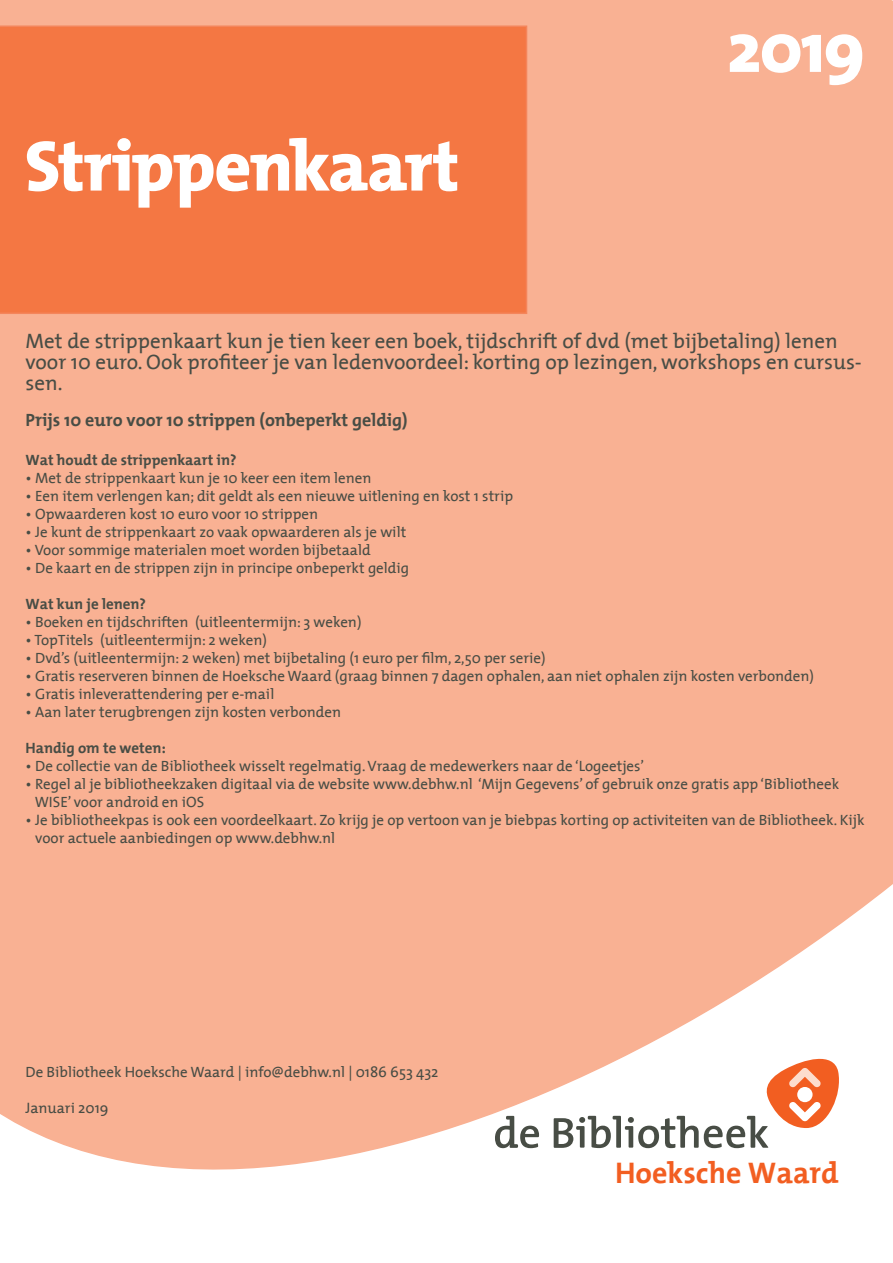
<style>
.page{position:relative;width:893px;height:1263px;background:#fff}
.page>*{position:absolute;margin:0;border:0;box-sizing:border-box;transform-origin:0 0}
.t1{font:800 72px "T Mix";letter-spacing:-.025em;color:#fff}
.t2{font:700 30px "The Mix";color:#f25e21}
.t3{font:21px/21px "The Mix";color:#484d45}
.t4{font:700 18px "The Mix";color:#484d45}
.t5{font:15px/18px "The Mix";color:#484d45}
.t6{font:700 15px "The Mix";color:#484d45}
</style>
<div class="page">
<div style="left:0;top:0;width:893px;height:1170px;background:#f9b193"></div>
<div style="left:0;top:26px;width:527px;height:288px;background:#f47743"></div>
<svg style="left:495px;top:1116px;width:44px;height:32px"></svg>
<svg style="left:554px;top:1051px;width:289px;height:97px"></svg>
<h1 class="t1" style="left:24px;top:106px;width:437px">Strippenkaart</h1>
<h1 class="t1" style="left:727px;top:-13px;width:140px">2019</h1>
<h3 class="t3" style="left:26px;top:329px;width:838px">Met de strippenkaart kun je tien keer een boek, tijdschrift of dvd (met bijbetaling) lenen voor 10 euro. Ook profiteer je van ledenvoordeel: korting op lezingen, workshops en cursus&shy;sen.</h3>
<p class="t4" style="left:26px;top:405px;width:384px">Prijs 10 euro voor 10 strippen (onbeperkt geldig)</p>
<p class="t6" style="left:26px;top:448px;width:213px">Wat houdt de strippenkaart in?</p>
<p class="t5" style="left:26px;top:469px;width:348px">• Met de strippenkaart kun je 10 keer een item lenen</p>
<p class="t5" style="left:26px;top:487px;width:489px">• Een item verlengen kan; dit geldt als een nieuwe uitlening en kost 1 strip</p>
<p class="t5" style="left:26px;top:505px;width:294px">• Opwaarderen kost 10 euro voor 10 strippen</p>
<p class="t5" style="left:26px;top:523px;width:382px">• Je kunt de strippenkaart zo vaak opwaarderen als je wilt</p>
<p class="t5" style="left:26px;top:541px;width:347px">• Voor sommige materialen moet worden bijbetaald</p>
<p class="t5" style="left:26px;top:559px;width:385px">• De kaart en de strippen zijn in principe onbeperkt geldig</p>
<p class="t6" style="left:26px;top:592px;width:122px">Wat kun je lenen?</p>
<p class="t5" style="left:26px;top:613px;width:338px">• Boeken en tijdschriften (uitleentermijn: 3 weken)</p>
<p class="t5" style="left:26px;top:631px;width:243px">• TopTitels (uitleentermijn: 2 weken)</p>
<p class="t5" style="left:26px;top:649px;width:522px">• Dvd’s (uitleentermijn: 2 weken) met bijbetaling (1 euro per film, 2,50 per serie)</p>
<p class="t5" style="left:26px;top:667px;width:790px">• Gratis reserveren binnen de Hoeksche Waard (graag binnen 7 dagen ophalen, aan niet ophalen zijn kosten verbonden)</p>
<p class="t5" style="left:26px;top:685px;width:250px">• Gratis inleverattendering per e-mail</p>
<p class="t5" style="left:26px;top:703px;width:317px">• Aan later terugbrengen zijn kosten verbonden</p>
<p class="t6" style="left:26px;top:736px;width:142px">Handig om te weten:</p>
<p class="t5" style="left:26px;top:757px;width:620px">• De collectie van de Bibliotheek wisselt regelmatig. Vraag de medewerkers naar de ‘Logeetjes’</p>
<p class="t5" style="left:35px;top:775px;width:806px;text-indent:-9px">• Regel al je bibliotheekzaken digitaal via de website www.debhw.nl ‘Mijn Gegevens’ of gebruik onze gratis app ‘Bibliotheek<br>WISE’ voor android en iOS</p>
<p class="t5" style="left:35px;top:811px;width:831px;text-indent:-10px">• Je bibliotheekpas is ook een voordeelkaart. Zo krijg je op vertoon van je biebpas korting op activiteiten van de Bibliotheek. Kijk voor actuele aanbiedingen op www.debhw.nl</p>
<p class="t5" style="left:26px;top:1063px;width:415px">De Bibliotheek Hoeksche Waard | info@debhw.nl | 0186 653 432</p>
<p class="t5" style="left:26px;top:1099px;width:84px">Januari 2019</p>
<h2 class="t2" style="left:615px;top:1148px;width:225px">Hoeksche Waard</h2>
</div>
